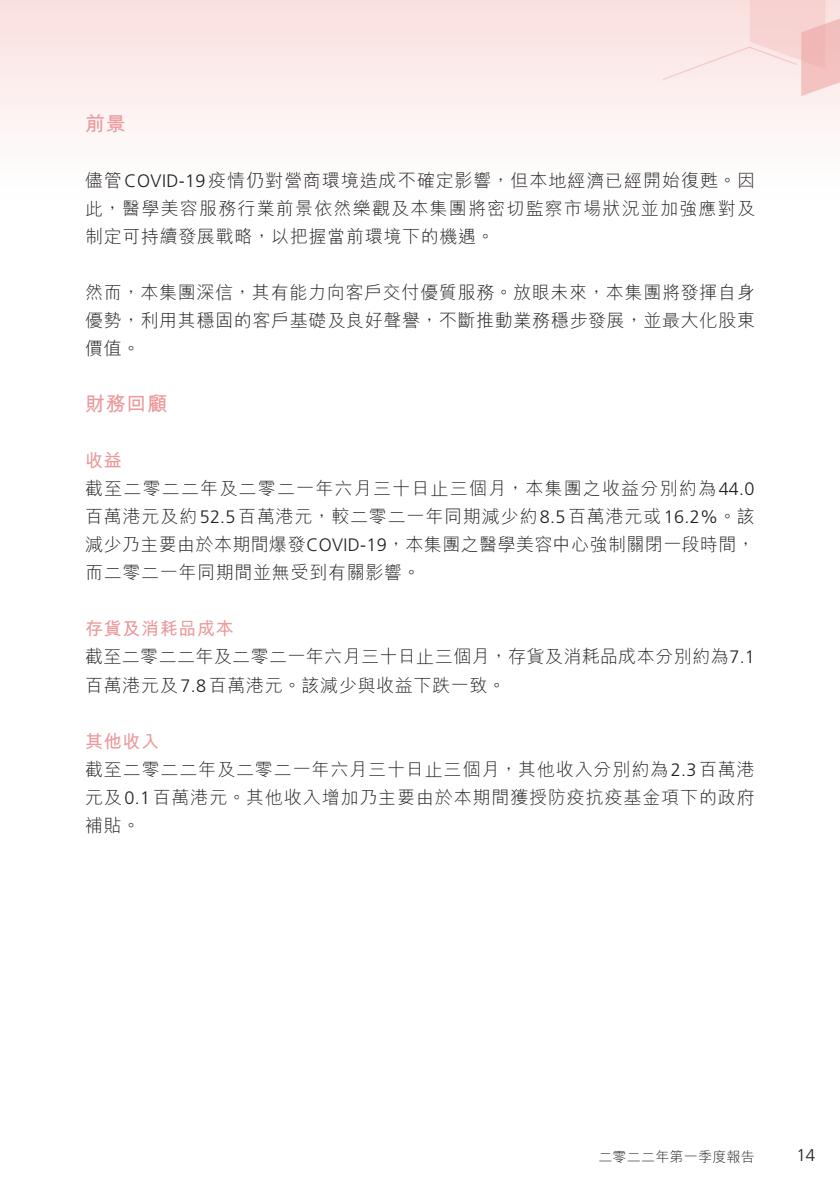
<style>
.page{position:relative;width:840px;height:1191px;background:#fff}
.page>*{position:absolute;margin:0;border:0;box-sizing:border-box;transform-origin:0 0}
._01_H1{font:700 20px "M Hei HK";letter-spacing:.035em;color:#eb999c}
._00_txt{font:300 18px/28px "M Hei HK";letter-spacing:.035em;color:#231f20;text-align:justify}
._02_H2{font:700 18px "M Hei HK";letter-spacing:.035em;color:#eb999c}
.t1{font:300 17px "Frutiger LT Std";color:#231f20}
.t2{font:300 14px "M Hei HK";letter-spacing:.015em;color:#231f20}
.s1{font-family:"Frutiger LT Std"}
</style>
<div class="page">
<p class="_01_H1" style="left:85px;top:109px;width:42px">前景</p>
<p class="_00_txt" style="left:85px;top:166px;width:671px">儘管<span class="s1">COVID-19</span>疫情仍對營商環境造成不確定影響，但本地經濟已經開始復甦。因此，醫學美容服務行業前景依然樂觀及本集團將密切監察市場狀況並加強應對及制定可持續發展戰略，以把握當前環境下的機遇。</p>
<p class="_00_txt" style="left:85px;top:278px;width:671px">然而，本集團深信，其有能力向客戶交付優質服務。放眼未來，本集團將發揮自身優勢，利用其穩固的客戶基礎及良好聲譽，不斷推動業務穩步發展，並最大化股東價值。</p>
<p class="_01_H1" style="left:85px;top:389px;width:84px">財務回顧</p>
<p class="_02_H2" style="left:85px;top:448px;width:38px">收益</p>
<p class="_00_txt" style="left:85px;top:474px;width:671px">截至二零二二年及二零二一年六月三十日止三個月，本集團之收益分別約為<span class="s1">44.0</span>百萬港元及約<span class="s1">52.5</span>百萬港元，較二零二一年同期減少約<span class="s1">8.5</span>百萬港元或<span class="s1">16.2%</span>。該減少乃主要由於本期間爆發<span class="s1">COVID-19</span>，本集團之醫學美容中心強制關閉一段時間，而二零二一年同期間並無受到有關影響。</p>
<p class="_02_H2" style="left:85px;top:616px;width:150px">存貨及消耗品成本</p>
<p class="_00_txt" style="left:85px;top:642px;width:671px">截至二零二二年及二零二一年六月三十日止三個月，存貨及消耗品成本分別約為<span class="s1">7.1</span>百萬港元及<span class="s1">7.8</span>百萬港元。該減少與收益下跌一致。</p>
<p class="_02_H2" style="left:85px;top:728px;width:75px">其他收入</p>
<p class="_00_txt" style="left:85px;top:754px;width:670px">截至二零二二年及二零二一年六月三十日止三個月，其他收入分別約為<span class="s1">2.3</span>百萬港元及<span class="s1">0.1</span>百萬港元。其他收入增加乃主要由於本期間獲授防疫抗疫基金項下的政府補貼。</p>
<p class="t2" style="left:598px;top:1149px;width:158px">二零二二年第一季度報告</p>
<p class="t1" style="left:796px;top:1145px;width:20px">14</p>
</div>
